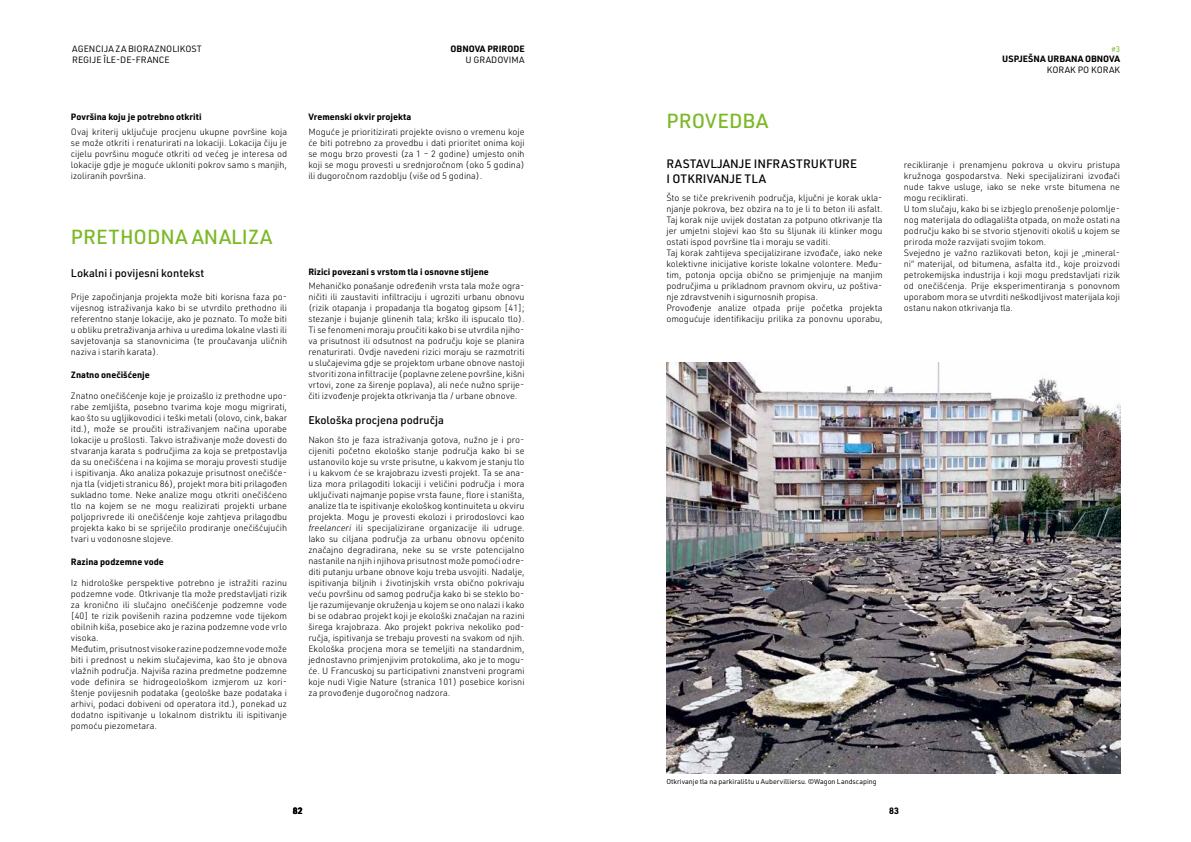
<style>
.page{position:relative;width:1191px;height:842px;background:#fff}
.page>*{position:absolute;margin:0;border:0;box-sizing:border-box;transform-origin:0 0}
.t1{font:500 20px "URWDIN";letter-spacing:.005em;color:#7cb926}
.t2{font:500 12px/14.4px "URWDIN";letter-spacing:.005em;color:#000}
.t3{font:500 11px "URWDIN";color:#000}
.t4{font:300 9px/11px "URWDIN";color:#000;text-align:justify}
.t5{font:700 9px "URWDIN";color:#000}
.t6{font:9px/10.8px "URWDIN";color:#000}
.t7{font:8px "URWDIN";color:#7cb926}
.t8{font:7px "URWDIN";color:#000}
.s1{font-style:italic}
</style>
<div class="page">
<img style="left:666px;top:362px;width:454px;height:411px">
<p class="t6" style="left:72px;top:43px;width:131px">AGENCIJA ZA BIORAZNOLIKOST<br>REGIJE ÎLE-DE-FRANCE</p>
<p class="t5" style="left:450px;top:43px;width:75px">OBNOVA PRIRODE</p>
<p class="t6" style="left:465px;top:54px;width:60px">U GRADOVIMA</p>
<p class="t5" style="left:71px;top:110px;width:132px">Površina koju je potrebno otkriti</p>
<p class="t4" style="left:71px;top:126px;width:218px">Ovaj kriterij uključuje procjenu ukupne površine koja se može otkriti i renaturirati na lokaciji. Lokacija čiju je cijelu površinu moguće otkriti od većeg je interesa od lokacije gdje je moguće ukloniti pokrov samo s manjih, izoliranih površina.</p>
<h1 class="t1" style="left:71px;top:223px;width:203px">PRETHODNA ANALIZA</h1>
<p class="t3" style="left:71px;top:266px;width:135px">Lokalni i povijesni kontekst</p>
<p class="t4" style="left:71px;top:291px;width:218px">Prije započinjanja projekta može biti korisna faza po&shy;vijesnog istraživanja kako bi se utvrdilo prethodno ili referentno stanje lokacije, ako je poznato. To može biti u obliku pretraživanja arhiva u uredima lokalne vlasti ili savjetovanja sa stanovnicima (te proučavanja uličnih naziva i starih karata).</p>
<p class="t5" style="left:71px;top:368px;width:80px">Znatno onečišćenje</p>
<p class="t4" style="left:71px;top:390px;width:218px">Znatno onečišćenje koje je proizašlo iz prethodne upo&shy;rabe zemljišta, posebno tvarima koje mogu migrirati, kao što su ugljikovodici i teški metali (olovo, cink, bakar itd.), može se proučiti istraživanjem načina uporabe lokacije u prošlosti. Takvo istraživanje može dovesti do stvaranja karata s područjima za koja se pretpostavlja da su onečišćena i na kojima se moraju provesti studije i ispitivanja. Ako analiza pokazuje prisutnost onečišće&shy;nja tla (vidjeti stranicu 86), projekt mora biti prilagođen sukladno tome. Neke analize mogu otkriti onečišćeno tlo na kojem se ne mogu realizirati projekti urbane poljoprivrede ili onečišćenje koje zahtjeva prilagodbu projekta kako bi se spriječilo prodiranje onečišćujućih tvari u vodonosne slojeve.</p>
<p class="t5" style="left:71px;top:555px;width:94px">Razina podzemne vode</p>
<p class="t4" style="left:71px;top:577px;width:218px;text-align:left">Iz hidrološke perspektive potrebno je istražiti razinu podzemne vode. Otkrivanje tla može predstavljati rizik za kronično ili slučajno onečišćenje podzemne vode [40] te rizik povišenih razina podzemne vode tijekom obilnih kiša, posebice ako je razina podzemne vode vrlo visoka.<br>Međutim, prisutnost visoke razine podzemne vode može biti i prednost u nekim slučajevima, kao što je obnova vlažnih područja. Najviša razina predmetne podzemne vode definira se hidrogeološkom izmjerom uz kori&shy;štenje povijesnih podataka (geološke baze podataka i arhivi, podaci dobiveni od operatora itd.), ponekad uz dodatno ispitivanje u lokalnom distriktu ili ispitivanje pomoću piezometara.</p>
<p class="t5" style="left:308px;top:110px;width:105px">Vremenski okvir projekta</p>
<p class="t4" style="left:308px;top:126px;width:218px">Moguće je prioritizirati projekte ovisno o vremenu koje će biti potrebno za provedbu i dati prioritet onima koji se mogu brzo provesti (za 1 – 2 godine) umjesto onih koji se mogu provesti u srednjoročnom (oko 5 godina) ili dugoročnom razdoblju (više od 5 godina).</p>
<p class="t5" style="left:308px;top:265px;width:182px">Rizici povezani s vrstom tla i osnovne stijene</p>
<p class="t4" style="left:308px;top:280px;width:218px">Mehaničko ponašanje određenih vrsta tala može ogra&shy;ničiti ili zaustaviti infiltraciju i ugroziti urbanu obnovu (rizik otapanja i propadanja tla bogatog gipsom [41]; stezanje i bujanje glinenih tala; krško ili ispucalo tlo).<br>Ti se fenomeni moraju proučiti kako bi se utvrdila njiho&shy;va prisutnost ili odsutnost na području koje se planira renaturirati. Ovdje navedeni rizici moraju se razmotriti u slučajevima gdje se projektom urbane obnove nastoji stvoriti zona infiltracije (poplavne zelene površine, kišni vrtovi, zone za širenje poplava), ali neće nužno sprije&shy;čiti izvođenje projekta otkrivanja tla / urbane obnove.</p>
<p class="t3" style="left:308px;top:413px;width:137px">Ekološka procjena područja</p>
<p class="t4" style="left:308px;top:434px;width:218px">Nakon što je faza istraživanja gotova, nužno je i pro&shy;cijeniti početno ekološko stanje područja kako bi se ustanovilo koje su vrste prisutne, u kakvom je stanju tlo i u kakvom će se krajobrazu izvesti projekt. Ta se ana&shy;liza mora prilagoditi lokaciji i veličini područja i mora uključivati najmanje popise vrsta faune, flore i staništa, analize tla te ispitivanje ekološkog kontinuiteta u okviru projekta. Mogu je provesti ekolozi i prirodoslovci kao <span class="s1">freelanceri</span> ili specijalizirane organizacije ili udruge.<br>Iako su ciljana područja za urbanu obnovu općenito značajno degradirana, neke su se vrste potencijalno nastanile na njih i njihova prisutnost može pomoći odre&shy;diti putanju urbane obnove koju treba usvojiti. Nadalje, ispitivanja biljnih i životinjskih vrsta obično pokrivaju veću površinu od samog područja kako bi se steklo bo&shy;lje razumijevanje okruženja u kojem se ono nalazi i kako bi se odabrao projekt koji je ekološki značajan na razini širega krajobraza. Ako projekt pokriva nekoliko pod&shy;ručja, ispitivanja se trebaju provesti na svakom od njih.<br>Ekološka procjena mora se temeljiti na standardnim, jednostavno primjenjivim protokolima, ako je to mogu&shy;će. U Francuskoj su participativni znanstveni programi koje nudi Vigie Nature (stranica 101) posebice korisni za provođenje dugoročnog nadzora.</p>
<p class="t5" style="left:293px;top:805px;width:11px">82</p>
<h1 class="t1" style="left:666px;top:107px;width:103px">PROVEDBA</h1>
<h2 class="t2" style="left:666px;top:157px;width:192px">RASTAVLJANJE INFRASTRUKTURE<br>I OTKRIVANJE TLA</h2>
<p class="t4" style="left:666px;top:192px;width:218px;text-align:left">Što se tiče prekrivenih područja, ključni je korak ukla&shy;njanje pokrova, bez obzira na to je li to beton ili asfalt.<br>Taj korak nije uvijek dostatan za potpuno otkrivanje tla jer umjetni slojevi kao što su šljunak ili klinker mogu ostati ispod površine tla i moraju se vaditi.<br>Taj korak zahtijeva specijalizirane izvođače, iako neke kolektivne inicijative koriste lokalne volontere. Među&shy;tim, potonja opcija obično se primjenjuje na manjim područjima u prikladnom pravnom okviru, uz poštiva&shy;nje zdravstvenih i sigurnosnih propisa.<br>Provođenje analize otpada prije početka projekta omogućuje identifikaciju prilika za ponovnu uporabu,</p>
<p class="t7" style="left:1111px;top:43px;width:10px">#3</p>
<p class="t5" style="left:1002px;top:53px;width:119px">USPJEŠNA URBANA OBNOVA</p>
<p class="t6" style="left:1047px;top:64px;width:75px">KORAK PO KORAK</p>
<p class="t4" style="left:904px;top:159px;width:218px;text-align:left">recikliranje i prenamjenu pokrova u okviru pristupa kružnoga gospodarstva. Neki specijalizirani izvođači nude takve usluge, iako se neke vrste bitumena ne mogu reciklirati.<br>U tom slučaju, kako bi se izbjeglo prenošenje polomlje&shy;nog materijala do odlagališta otpada, on može ostati na području kako bi se stvorio stjenoviti okoliš u kojem se priroda može razvijati svojim tokom.<br>Svejedno je važno razlikovati beton, koji je „mineral&shy;ni“ materijal, od bitumena, asfalta itd., koje proizvodi petrokemijska industrija i koji mogu predstavljati rizik od onečišćenja. Prije eksperimentiranja s ponovnom uporabom mora se utvrditi neškodljivost materijala koji ostanu nakon otkrivanja tla.</p>
<p class="t8" style="left:666px;top:777px;width:212px">Otkrivanje tla na parkiralištu u Aubervilliersu. ©Wagon Landscaping</p>
<p class="t5" style="left:889px;top:805px;width:11px">83</p>
</div>
